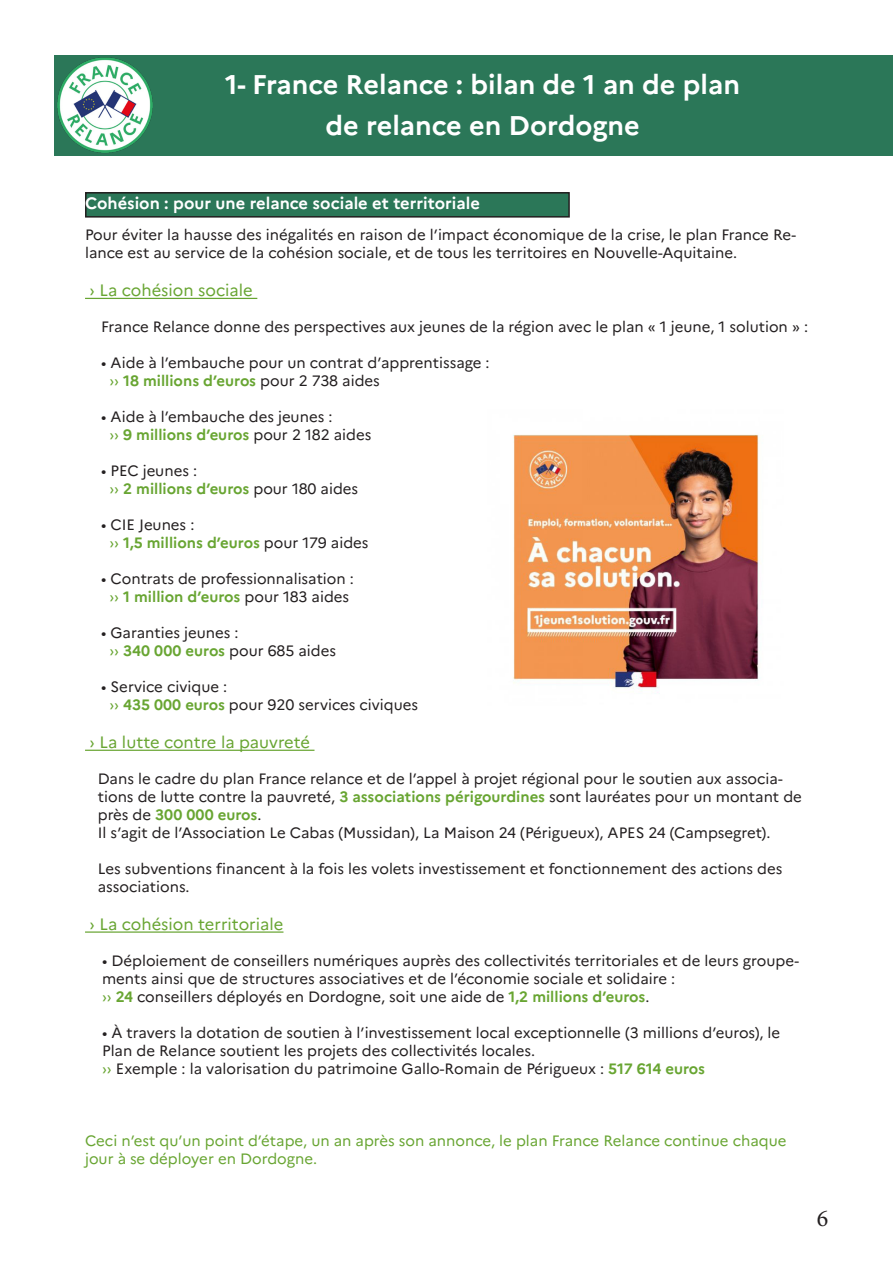
<style>
.page{position:relative;width:893px;height:1263px;background:#fff}
.page>*{position:absolute;margin:0;border:0;box-sizing:border-box;transform-origin:0 0}
.t1{font:700 27px "Marianne";color:#fff}
.t2{font:24px "Minion Pro";color:#231f20}
.t3{font:16.5px "Marianne";color:#68a532}
.t4{font:700 16.5px "Marianne";color:#fff}
.t5{font:15px/18px "Marianne";color:#231f20}
.t6{font:700 15px "Marianne";color:#68a532}
.t7{font:15px/18px "Marianne";color:#68a532}
.s1{font-weight:400}
.s2{font-weight:400;color:#231f20}
.s3{color:#68a532}
.s4{font-weight:700;color:#68a532}
</style>
<div class="page">
<div style="left:86px;top:193px;width:483px;height:24px;background:#2b7758"></div>
<div style="left:85px;top:192px;width:485px;height:26px;border:2px solid #231f20"></div>
<div style="left:55px;top:55px;width:838px;height:100px;background:#2b7758"></div>
<img style="left:54px;top:55px;width:102px;height:101px">
<hr style="left:85px;top:298px;width:172px;height:1px;background:#68a532">
<hr style="left:85px;top:750px;width:229px;height:1px;background:#68a532">
<hr style="left:85px;top:931px;width:198px;height:2px;background:#68a532">
<img style="left:513px;top:434px;width:246px;height:260px">
<p class="t1" style="left:225px;top:68px;width:516px">1- France Relance : bilan de 1 an de plan</p>
<p class="t1" style="left:326px;top:109px;width:316px">de relance en Dordogne</p>
<p class="t4" style="left:85px;top:193px;width:396px">Cohésion : pour une relance sociale et territoriale</p>
<p class="t5" style="left:85px;top:226px;width:713px">Pour éviter la hausse des inégalités en raison de l’impact économique de la crise, le plan France Re&shy;lance est au service de la cohésion sociale, et de tous les territoires en Nouvelle-Aquitaine.</p>
<p class="t3" style="left:89px;top:280px;width:165px">› La cohésion sociale</p>
<p class="t5" style="left:101px;top:318px;width:708px">France Relance donne des perspectives aux jeunes de la région avec le plan « 1 jeune, 1 solution » :</p>
<p class="t5" style="left:101px;top:354px;width:390px">• Aide à l’embauche pour un contrat d’apprentissage :</p>
<p class="t6" style="left:109px;top:372px;width:272px"><span class="s1">››</span> 18 millions d’euros <span class="s2">pour 2 738 aides</span></p>
<p class="t5" style="left:101px;top:408px;width:233px">• Aide à l’embauche des jeunes :</p>
<p class="t6" style="left:109px;top:426px;width:263px"><span class="s1">››</span> 9 millions d’euros <span class="s2">pour 2 182 aides</span></p>
<p class="t5" style="left:101px;top:462px;width:97px">• PEC jeunes :</p>
<p class="t6" style="left:109px;top:480px;width:250px"><span class="s1">››</span> 2 millions d’euros <span class="s2">pour 180 aides</span></p>
<p class="t5" style="left:101px;top:516px;width:95px">• CIE Jeunes :</p>
<p class="t6" style="left:109px;top:534px;width:261px"><span class="s1">››</span> 1,5 millions d’euros <span class="s2">pour 179 aides</span></p>
<p class="t5" style="left:101px;top:570px;width:254px">• Contrats de professionnalisation :</p>
<p class="t6" style="left:109px;top:588px;width:241px"><span class="s1">››</span> 1 million d’euros <span class="s2">pour 183 aides</span></p>
<p class="t5" style="left:101px;top:624px;width:139px">• Garanties jeunes :</p>
<p class="t5" style="left:109px;top:642px;width:228px"><span class="s3">››</span> <span class="s4">340 000 euros</span> pour 685 aides</p>
<p class="t5" style="left:101px;top:678px;width:127px">• Service civique :</p>
<p class="t5" style="left:109px;top:696px;width:310px"><span class="s3">››</span> <span class="s4">435 000 euros</span> pour 920 services civiques</p>
<p class="t3" style="left:89px;top:732px;width:222px">› La lutte contre la pauvreté</p>
<p class="t5" style="left:98px;top:770px;width:706px">Dans le cadre du plan France relance et de l’appel à projet régional pour le soutien aux associa&shy;tions de lutte contre la pauvreté, <span class="s4">3 associations périgourdines</span> sont lauréates pour un montant de près de <span class="s4">300 000 euros</span>.</p>
<p class="t5" style="left:98px;top:824px;width:674px">Il s’agit de l’Association Le Cabas (Mussidan), La Maison 24 (Périgueux), APES 24 (Campsegret).</p>
<p class="t5" style="left:98px;top:860px;width:686px">Les subventions financent à la fois les volets investissement et fonctionnement des actions des associations.</p>
<p class="t3" style="left:89px;top:914px;width:195px">› La cohésion territoriale</p>
<p class="t5" style="left:102px;top:951px;width:698px">• Déploiement de conseillers numériques auprès des collectivités territoriales et de leurs groupe&shy;ments ainsi que de structures associatives et de l’économie sociale et solidaire :</p>
<p class="t5" style="left:102px;top:987px;width:549px"><span class="s3">››</span> <span class="s4">24</span> conseillers déployés en Dordogne, soit une aide de <span class="s4">1,2 millions d’euros</span>.</p>
<p class="t5" style="left:102px;top:1023px;width:680px">• À travers la dotation de soutien à l’investissement local exceptionnelle (3 millions d’euros), le<br>Plan de Relance soutient les projets des collectivités locales.</p>
<p class="t5" style="left:102px;top:1059px;width:604px"><span class="s3">››</span> Exemple : la valorisation du patrimoine Gallo-Romain de Périgueux : <span class="s4">517 614 euros</span></p>
<p class="t7" style="left:85px;top:1131px;width:703px">Ceci n’est qu’un point d’étape, un an après son annonce, le plan France Relance continue chaque jour à se déployer en Dordogne.</p>
<p class="t2" style="left:817px;top:1202px;width:13px">6</p>
</div>
